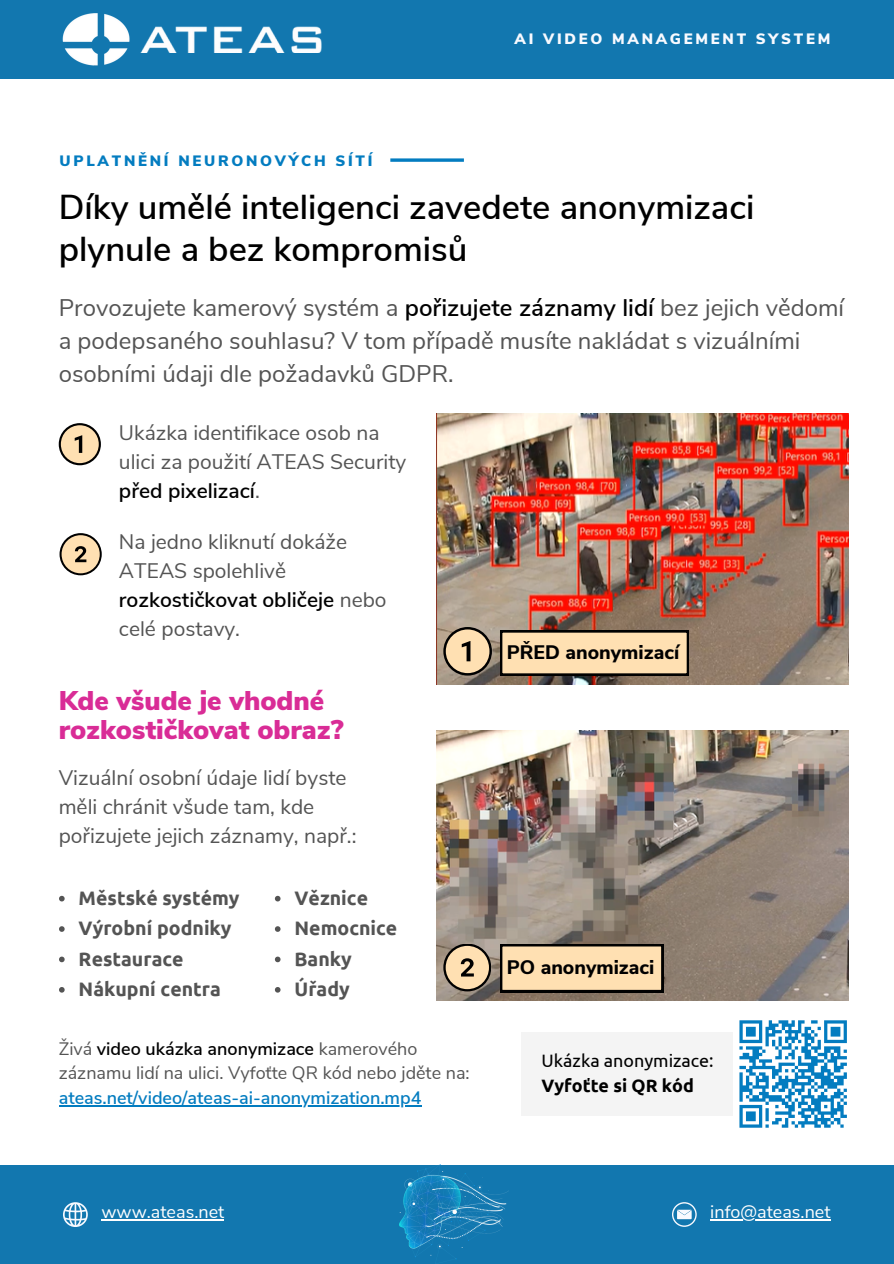
<style>
.page{position:relative;width:894px;height:1264px;background:#fff}
.page>*{position:absolute;margin:0;border:0;box-sizing:border-box;transform-origin:0 0}
.t1{font:600 34.5px/41.7px "Nunito Sans";color:#000}
.t2{font:900 27px/29.2px "Nunito Sans";color:#d92c96}
.t3{font:24px/32.7px "Nunito Sans";color:#545454}
.t4{font:21px/29.2px "Nunito Sans";color:#545454}
.t5{font:700 19.5px/30.3px "Ubuntu";color:#545454}
.t6{font:800 19.5px "Nunito Sans";color:#000}
.t7{font:18px/24.8px "Nunito Sans";color:#545454}
.t8{font:600 18px "Nunito Sans";color:#037cc0}
.t9{font:18px "Nunito Sans";color:#fff}
.t10{font:17.85px "Ubuntu";color:#000}
.t11{font:700 17.85px "Ubuntu";color:#000}
.t12{font:900 15px "Nunito Sans";letter-spacing:.18em;color:#037cc0}
.t13{font:900 15px "Nunito Sans";letter-spacing:.18em;color:#f8faff}
.s1{font-weight:600;color:#000}
</style>
<div class="page">
<svg style="left:390px;top:158px;width:74px;height:4px"></svg>
<div style="left:521px;top:1032px;width:238px;height:83px;background:#f4f4f4"></div>
<div style="left:732px;top:1013px;width:121px;height:121px;background:#fff"></div>
<svg style="left:739px;top:1020px;width:108px;height:108px"></svg>
<img style="left:436px;top:413px;width:412px;height:271px">
<img style="left:436px;top:730px;width:412px;height:270px">
<svg style="left:59px;top:423px;width:42px;height:42px"></svg>
<svg style="left:61px;top:425px;width:38px;height:38px"></svg>
<svg style="left:443px;top:627px;width:49px;height:48px"></svg>
<svg style="left:445px;top:629px;width:44px;height:44px;background:#cab28f"></svg>
<svg style="left:59px;top:533px;width:43px;height:42px"></svg>
<svg style="left:62px;top:535px;width:38px;height:38px"></svg>
<svg style="left:443px;top:943px;width:48px;height:48px"></svg>
<svg style="left:445px;top:945px;width:44px;height:44px;background:#c4ac8b"></svg>
<hr style="left:59px;top:1105px;width:362px;height:1px;background:#037cc0">
<svg style="left:59px;top:895px;width:6px;height:6px"></svg>
<svg style="left:59px;top:926px;width:6px;height:5px"></svg>
<svg style="left:59px;top:956px;width:6px;height:6px"></svg>
<svg style="left:59px;top:987px;width:6px;height:5px"></svg>
<svg style="left:275px;top:895px;width:5px;height:6px"></svg>
<svg style="left:275px;top:926px;width:5px;height:5px"></svg>
<svg style="left:275px;top:956px;width:5px;height:6px"></svg>
<svg style="left:275px;top:987px;width:5px;height:5px"></svg>
<svg style="left:500px;top:630px;width:188px;height:45px;background:#e2c69d"></svg>
<svg style="left:500px;top:944px;width:163px;height:48px;background:#e0c59c"></svg>
<div style="left:0;top:1164px;width:893px;height:99px;background:#1277af"></div>
<img style="left:400px;top:1164px;width:108px;height:95px">
<svg style="left:63px;top:1202px;width:25px;height:24px"></svg>
<hr style="left:101px;top:1219px;width:123px;height:1px;background:#fff">
<svg style="left:672px;top:1202px;width:24px;height:24px"></svg>
<hr style="left:710px;top:1219px;width:120px;height:1px;background:#fff">
<div style="left:0;top:0;width:893px;height:79px;background:#1277af"></div>
<img style="left:63px;top:13px;width:66px;height:53px">
<img style="left:140px;top:26px;width:182px;height:27px">
<p class="t13" style="left:514px;top:29px;width:317px">AI VIDEO MANAGEMENT SYSTEM</p>
<p class="t12" style="left:59px;top:151px;width:314px">UPLATNĚNÍ NEURONOVÝCH SÍTÍ</p>
<h1 class="t1" style="left:59px;top:187px;width:697px">Díky umělé inteligenci zavedete anonymizaci plynule a bez kompromisů</h1>
<p class="t3" style="left:59px;top:292px;width:786px">Provozujete kamerový systém a <span class="s1">pořizujete záznamy lidí</span> bez jejich vědomí a podepsaného souhlasu? V tom případě musíte nakládat s vizuálními osobními údaji dle požadavků GDPR.</p>
<p class="t4" style="left:119px;top:418px;width:289px">Ukázka identifikace osob na ulici za použití ATEAS Security <span class="s1">před pixelizací</span>.</p>
<p class="t4" style="left:119px;top:527px;width:269px">Na jedno kliknutí dokáže<br>ATEAS spolehlivě <span class="s1">rozkostičkovat obličeje</span> nebo celé postavy.</p>
<p class="t6" style="left:506px;top:639px;width:174px">PŘED anonymizací</p>
<p class="t2" style="left:59px;top:686px;width:286px">Kde všude je vhodné rozkostičkovat obraz?</p>
<p class="t4" style="left:59px;top:763px;width:299px">Vizuální osobní údaje lidí byste měli chránit všude tam, kde pořizujete jejich záznamy, např.:</p>
<p class="t5" style="left:79px;top:882px;width:162px">Městské systémy<br>Výrobní podniky<br>Restaurace<br>Nákupní centra</p>
<p class="t5" style="left:294px;top:882px;width:104px">Věznice<br>Nemocnice<br>Banky<br>Úřady</p>
<p class="t7" style="left:59px;top:1036px;width:412px">Živá <span class="s1">video ukázka anonymizace</span> kamerového záznamu lidí na ulici. Vyfoťte QR kód nebo jděte na:</p>
<p class="t8" style="left:59px;top:1085px;width:364px">ateas.net/video/ateas-ai-anonymization.mp4</p>
<p class="t6" style="left:506px;top:953px;width:149px">PO anonymizaci</p>
<p class="t10" style="left:541px;top:1050px;width:174px">Ukázka anonymizace:</p>
<p class="t11" style="left:541px;top:1075px;width:154px">Vyfoťte si QR kód</p>
<p class="t9" style="left:101px;top:1200px;width:124px">www.ateas.net</p>
<p class="t9" style="left:710px;top:1200px;width:122px">info@ateas.net</p>
</div>
